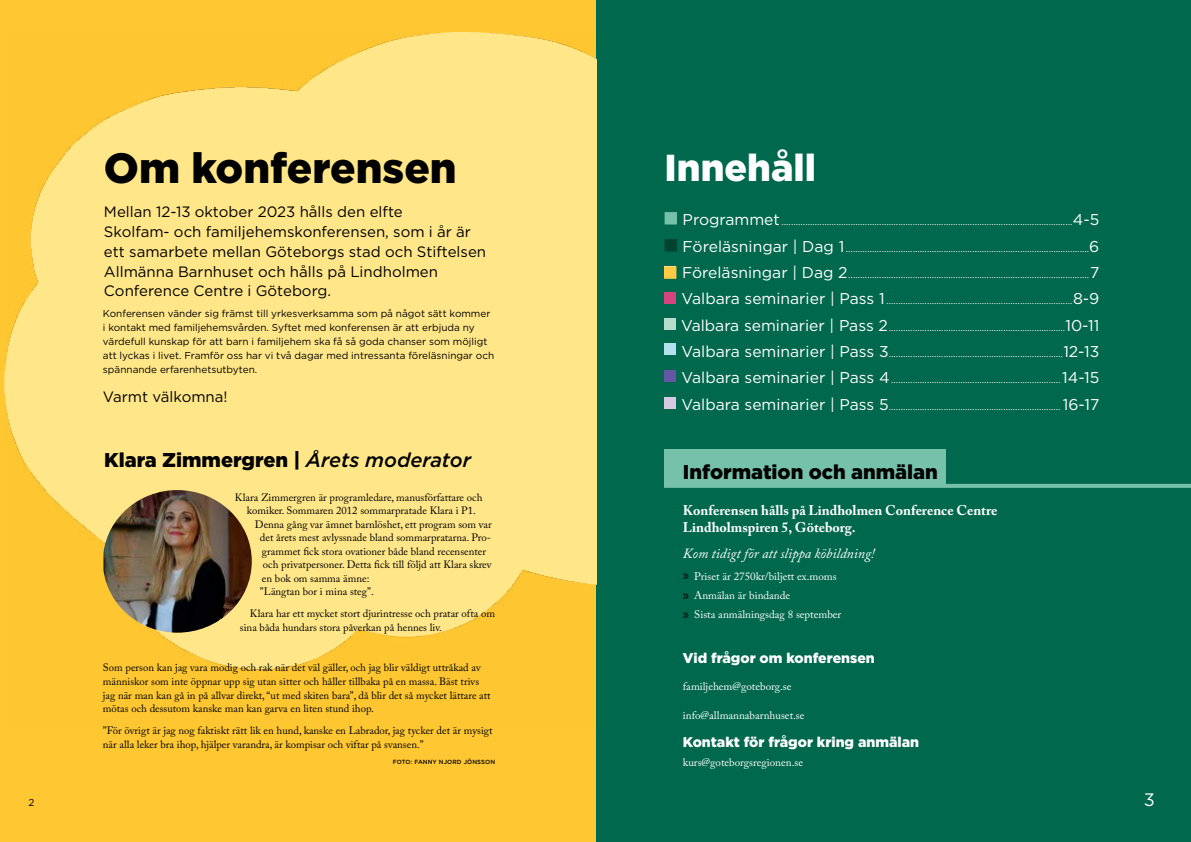
<style>
.page{position:relative;width:1191px;height:842px;background:#fff}
.page>*{position:absolute;margin:0;border:0;box-sizing:border-box;transform-origin:0 0}
.t1{font:900 42.3px "Gotham";color:#000}
.t2{font:900 37.6px "Gotham";color:#fff}
.t3{font:900 20px "Gotham";color:#000}
.t4{font:18px "Gotham";color:#fff}
.t5{font:15px/20px "Gotham";color:#000}
.t6{font:900 14.1px "Gotham";color:#fff}
.t7{font:700 14px/17px "Adobe Caslon Pro";color:#fff}
.t8{font:italic 14px "Adobe Caslon Pro";color:#fff}
.t9{font:11px/19.2px "Adobe Caslon Pro";color:#fff}
.t10{font:10.7px/13.5px "Adobe Caslon Pro";color:#000}
.t11{font:10px/14px "Gotham";color:#000}
.t12{font:9.4px "Adobe Caslon Pro";color:#fff}
.t13{font:500 6px "Gotham";letter-spacing:.02em;color:#000}
.s1{font-weight:500;font-style:italic}
.s2{font-family:"Gotham";font-size:15.6px}
.s3{font-family:"Myriad Pro";font-size:15px;color:#000}
</style>
<div class="page">
<div style="left:596px;top:0;width:595px;height:842px;background:#00684c"></div>
<div style="left:0;top:0;width:596px;height:842px;background:#ffc832"></div>
<img style="left:4px;top:32px;width:592px;height:698px">
<img style="left:103px;top:490px;width:149px;height:143px">
<div style="left:664px;top:212px;width:13px;height:12px;background:#75c1aa;border:1px solid #75c1aa"></div>
<div style="left:664px;top:266px;width:12px;height:13px;background:#ffca46;border:1px solid #ffca46"></div>
<div style="left:664px;top:292px;width:12px;height:12px;background:#d6447f"></div>
<div style="left:664px;top:319px;width:11px;height:11px;background:#b5decb"></div>
<div style="left:664px;top:343px;width:12px;height:11px;background:#b3e2ee"></div>
<div style="left:664px;top:370px;width:12px;height:11px;background:#6556a5"></div>
<div style="left:664px;top:397px;width:12px;height:11px;background:#d6c9e3"></div>
<div style="left:664px;top:239px;width:13px;height:12px;background:#004330;border:1px solid #004330"></div>
<div style="left:664px;top:449px;width:281px;height:38px;background:#75c1aa"></div>
<svg style="left:664px;top:484px;width:527px;height:4px;fill:#75c1aa"></svg>
<h1 class="t1" style="left:104px;top:138px;width:354px">Om konferensen</h1>
<h3 class="t5" style="left:104px;top:201px;width:384px">Mellan 12-13 oktober 2023 hålls den elfte<br>Skolfam- och familjehemskonferensen, som i år är ett samarbete mellan Göteborgs stad och Stiftelsen Allmänna Barnhuset och hålls på Lindholmen Conference Centre i Göteborg.</h3>
<p class="t11" style="left:103px;top:306px;width:393px">Konferensen vänder sig främst till yrkesverksamma som på något sätt kommer i kontakt med familjehemsvården. Syftet med konferensen är att erbjuda ny värdefull kunskap för att barn i familjehem ska få så goda chanser som möjligt att lyckas i livet. Framför oss har vi två dagar med intressanta föreläsningar och spännande erfarenhetsutbyten.</p>
<h3 class="t5" style="left:103px;top:386px;width:126px">Varmt välkomna!</h3>
<h3 class="t3" style="left:104px;top:446px;width:368px">Klara Zimmergren | <span class="s1">Årets moderator</span></h3>
<p class="t10" style="left:235px;top:490px;width:249px">Klara Zimmergren är programledare, manusförfattare och</p>
<p class="t10" style="left:247px;top:504px;width:230px">komiker. Sommaren 2012 sommarpratade Klara i P1.</p>
<p class="t10" style="left:255px;top:517px;width:238px">Denna gång var ämnet barnlöshet, ett program som var</p>
<p class="t10" style="left:260px;top:531px;width:232px">det årets mest avlyssnade bland sommarpratarna. Pro-</p>
<p class="t10" style="left:262px;top:544px;width:225px">grammet fick stora ovationer både bland recensenter</p>
<p class="t10" style="left:263px;top:558px;width:230px">och privatpersoner. Detta fick till följd att Klara skrev</p>
<p class="t10" style="left:262px;top:571px;width:109px">en bok om samma ämne:</p>
<p class="t10" style="left:260px;top:585px;width:115px">”Längtan bor i mina steg”.</p>
<p class="t10" style="left:240px;top:607px;width:257px;text-indent:10px">Klara har ett mycket stort djurintresse och pratar ofta om sina båda hundars stora påverkan på hennes liv.</p>
<p class="t10" style="left:103px;top:661px;width:389px">Som person kan jag vara modig och rak när det väl gäller, och jag blir väldigt uttråkad av människor som inte öppnar upp sig utan sitter och håller tillbaka på en massa. Bäst trivs jag när man kan gå in på allvar direkt, “ut med skiten bara”, då blir det så mycket lättare att mötas och dessutom kanske man kan garva en liten stund ihop.</p>
<p class="t10" style="left:103px;top:723px;width:391px">”För övrigt är jag nog faktiskt rätt lik en hund, kanske en Labrador, jag tycker det är mysigt när alla leker bra ihop, hjälper varandra, är kompisar och viftar på svansen.”</p>
<p class="t13" style="left:393px;top:758px;width:104px">FOTO: FANNY NJORD JÖNSSON</p>
<h2 class="t2" style="left:664px;top:142px;width:153px">Innehåll</h2>
<p class="t12" style="left:682px;top:217px;width:418px"><span class="s2">Programmet</span> ..........................................................................................................................<span class="s2">4-5</span></p>
<p class="t12" style="left:682px;top:243px;width:418px"><span class="s2">Föreläsningar | Dag 1</span> ......................................................................................................<span class="s2">6</span></p>
<p class="t12" style="left:682px;top:269px;width:419px"><span class="s2">Föreläsningar | Dag 2</span>.....................................................................................................<span class="s2">7</span></p>
<p class="t12" style="left:681px;top:296px;width:419px"><span class="s2">Valbara seminarier | Pass 1</span> ..............................................................................<span class="s2">8-9</span></p>
<p class="t12" style="left:681px;top:322px;width:420px"><span class="s2">Valbara seminarier | Pass 2</span>..........................................................................<span class="s2">10-11</span></p>
<p class="t12" style="left:681px;top:348px;width:419px"><span class="s2">Valbara seminarier | Pass 3</span>.........................................................................<span class="s2">12-13</span></p>
<p class="t12" style="left:681px;top:375px;width:419px"><span class="s2">Valbara seminarier | Pass 4</span> ....................................................................... <span class="s2">14-15</span></p>
<p class="t12" style="left:681px;top:401px;width:419px"><span class="s2">Valbara seminarier | Pass 5</span>........................................................................ <span class="s2">16-17</span></p>
<h3 class="t3" style="left:683px;top:458px;width:256px">Information och anmälan</h3>
<h3 class="t7" style="left:683px;top:502px;width:316px">Konferensen hålls på Lindholmen Conference Centre<br>Lindholmspiren 5, Göteborg.</h3>
<h3 class="t8" style="left:683px;top:545px;width:194px">Kom tidigt för att slippa köbildning!</h3>
<p class="t9" style="left:683px;top:567px;width:160px"><span class="s3">»</span> Priset är 2750kr/biljett ex.moms <span class="s3">»</span> Anmälan är bindande<br><span class="s3">»</span> Sista anmälningsdag 8 september</p>
<h3 class="t6" style="left:683px;top:648px;width:193px">Vid frågor om konferensen</h3>
<p class="t9" style="left:683px;top:677px;width:110px">familjehem@goteborg.se</p>
<p class="t9" style="left:683px;top:705px;width:123px">info@allmannabarnhuset.se</p>
<h3 class="t6" style="left:683px;top:732px;width:238px">Kontakt för frågor kring anmälan</h3>
<p class="t9" style="left:683px;top:753px;width:122px">kurs@goteborgsregionen.se</p>
<p class="t11" style="left:28px;top:795px;width:7px">2</p>
<h3 class="t4" style="left:1144px;top:788px;width:13px">3</h3>
</div>
